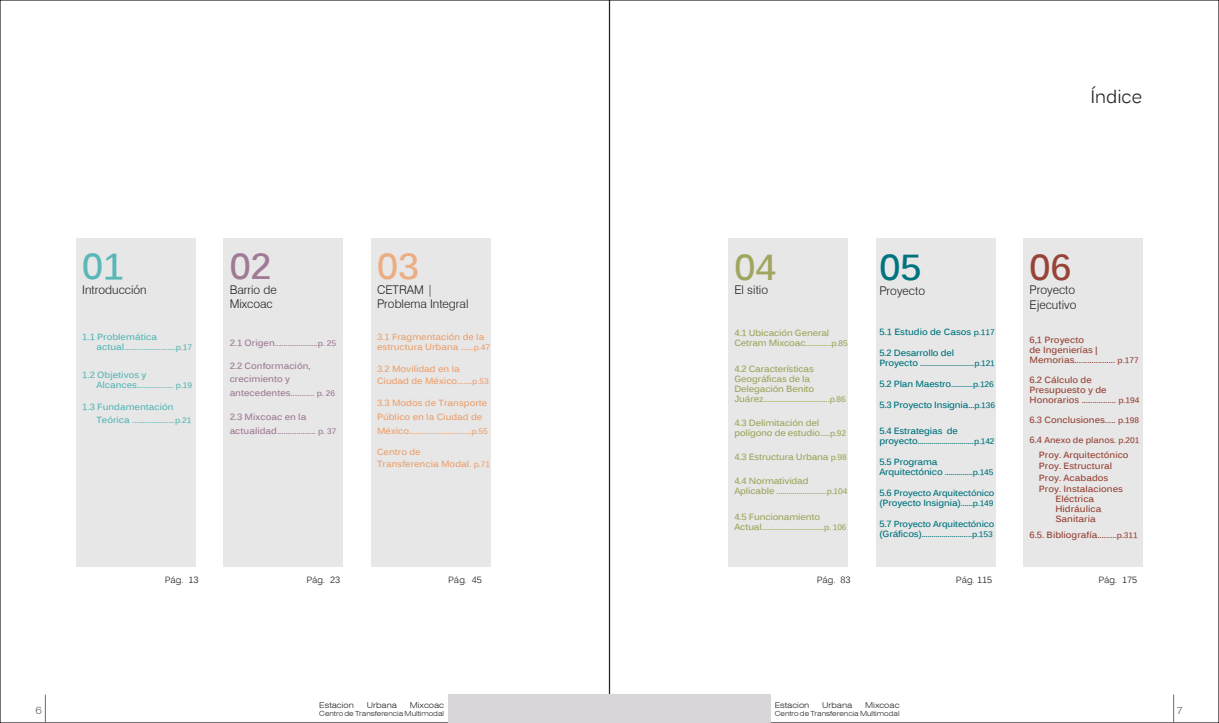
<style>
.page{position:relative;width:1219px;height:723px;background:#fff}
.page>*{position:absolute;margin:0;border:0;box-sizing:border-box;transform-origin:0 0}
.t1{font:700 36px "Kalinga";color:#59b7b7}
.t2{font:700 36px "Kalinga";color:#a0a65e}
.t3{font:700 36px "Kalinga";color:#9f7b96}
.t4{font:700 36px "Kalinga";color:#00747e}
.t5{font:700 36px "Kalinga";color:#974437}
.t6{font:700 36px "Kalinga";color:#edac82}
.t7{font:18px "Kalinga";color:#231f20}
.t8{font:300 12px/14.4px "Swiss 721 BT";color:#231f20}
.t9{font:300 expanded 10px "Swiss 721 BT";color:#67676a}
.t10{font:700 9px/10px "Kalinga";letter-spacing:-.015em;color:#a0a65e}
.t11{font:700 9px/10px "Kalinga";letter-spacing:-.015em;color:#00747e}
.t12{font:700 9px/10px "Kalinga";color:#974437}
.t13{font:700 9px/12px "Kalinga";color:#eba26f}
.t14{font:700 9px/10px "Kalinga";color:#59b7b7}
.t15{font:700 9px/13px "Kalinga";color:#9f7b96}
.t16{font:9px "Kalinga";color:#231f20}
.t17{font:700 8.7px "Kalinga";letter-spacing:-.015em;color:#00747e}
.t18{font:700 8.5px "Kalinga";color:#974437}
.t19{font:300 expanded 8px "Swiss 721 BT";color:#231f20}
.t20{font:300 expanded 7px "Swiss 721 BT";color:#231f20}
.s1{font-size:8px}
.s2{font-size:9px}
</style>
<div class="page">
<div style="left:77px;top:239px;width:119px;height:328px;background:#e7e7e7"></div>
<div style="left:729px;top:239px;width:119px;height:328px;background:#e7e7e7"></div>
<div style="left:224px;top:239px;width:119px;height:328px;background:#e7e7e7"></div>
<div style="left:876px;top:239px;width:119px;height:328px;background:#e7e7e7"></div>
<div style="left:371px;top:239px;width:119px;height:328px;background:#e7e7e7"></div>
<div style="left:1023px;top:239px;width:119px;height:328px;background:#e7e7e7"></div>
<svg style="left:45px;top:694px;width:1px;height:29px"></svg>
<svg style="left:1173px;top:694px;width:1px;height:29px"></svg>
<div style="left:609px;top:694px;width:162px;height:29px;background:#d8d6db"></div>
<div style="left:448px;top:694px;width:161px;height:29px;background:#d8d6db"></div>
<h2 class="t7" style="left:1090px;top:85px;width:54px">Índice</h2>
<h1 class="t1" style="left:82px;top:243px;width:43px">01</h1>
<h3 class="t8" style="left:82px;top:282px;width:66px">Introducción</h3>
<p class="t14" style="left:96px;top:333px;width:97px;text-indent:-14px">1.1 Problemática actual........................<span class="s1">p.17</span></p>
<p class="t14" style="left:96px;top:371px;width:97px;text-indent:-14px">1.2 Objetivos y<br>Alcances................. <span class="s1">p.19</span></p>
<p class="t14" style="left:96px;top:401px;width:97px;line-height:13px;text-indent:-14px">1.3 Fundamentación<br>Teórica ....................<span class="s1">p.21</span></p>
<h1 class="t3" style="left:230px;top:243px;width:43px">02</h1>
<h3 class="t8" style="left:230px;top:282px;width:49px">Barrio de<br>Mixcoac</h3>
<p class="t15" style="left:230px;top:337px;width:108px">2.1 Origen....................<span class="s1">p. 25</span></p>
<p class="t15" style="left:230px;top:360px;width:82px">2.2 Conformación, crecimiento y</p>
<p class="t15" style="left:230px;top:387px;width:107px">antecedentes........... <span class="s1">p. 26</span></p>
<p class="t15" style="left:230px;top:411px;width:108px;line-height:14px">2.3 Mixcoac en la actualidad.................. <span class="s1">p. 37</span></p>
<h1 class="t6" style="left:377px;top:243px;width:43px">03</h1>
<h3 class="t8" style="left:377px;top:282px;width:93px">CETRAM |<br>Problema Integral</h3>
<p class="t13" style="left:377px;top:333px;width:115px;line-height:10px">3.1 Fragmentación de la estructura Urbana ......<span class="s1">p.47</span></p>
<p class="t13" style="left:377px;top:364px;width:113px">3.2 Movilidad en la<br>Ciudad de México.......<span class="s1">p.53</span></p>
<p class="t13" style="left:377px;top:397px;width:112px;line-height:14px">3.3 Modos de Transporte<br>Público en la Ciudad de<br>México.............................<span class="s1">p.55</span></p>
<p class="t13" style="left:377px;top:447px;width:115px">Centro de<br>Transferencia Modal. <span class="s1">p.71</span></p>
<h1 class="t2" style="left:734px;top:243px;width:43px">04</h1>
<h3 class="t8" style="left:734px;top:282px;width:35px">El sitio</h3>
<p class="t10" style="left:734px;top:329px;width:115px">4.1 Ubicación General<br>Cetram Mixcoac.............<span class="s1">p.85</span></p>
<p class="t10" style="left:734px;top:365px;width:113px">4.2 Características<br>Geográficas de la<br>Delegación Benito<br>Juárez.................................<span class="s1">p.86</span></p>
<p class="t10" style="left:734px;top:419px;width:113px">4.3 Delimitación del polígono de estudio.....<span class="s1">p.92</span></p>
<p class="t10" style="left:734px;top:453px;width:114px">4.3 Estructura Urbana <span class="s1">p.98</span></p>
<p class="t10" style="left:734px;top:477px;width:114px">4.4 Normatividad<br>Aplicable .........................<span class="s1">p.104</span></p>
<p class="t10" style="left:734px;top:513px;width:114px">4.5 Funcionamiento<br>Actual...............................<span class="s1">p. 106</span></p>
<h1 class="t4" style="left:879px;top:243px;width:43px">05</h1>
<h3 class="t8" style="left:879px;top:284px;width:47px">Proyecto</h3>
<p class="t11" style="left:879px;top:328px;width:117px">5.1 Estudio de Casos <span class="s1">p.117</span></p>
<p class="t11" style="left:879px;top:349px;width:117px">5.2 Desarrollo del<br>Proyecto ...........................<span class="s1">p.121</span></p>
<p class="t11" style="left:879px;top:380px;width:116px">5.2 Plan Maestro...........<span class="s1">p.126</span></p>
<p class="t11" style="left:879px;top:401px;width:117px">5.3 Proyecto Insignia...<span class="s1">p.136</span></p>
<p class="t11" style="left:879px;top:427px;width:117px">5.4 Estrategias de proyecto............................<span class="s1">p.142</span></p>
<p class="t11" style="left:879px;top:458px;width:116px">5.5 Programa<br>Arquitectónico ..............<span class="s1">p.145</span></p>
<p class="t17" style="left:879px;top:487px;width:117px"><span class="s2">5.6</span> Proyecto Arquitectónico</p>
<p class="t11" style="left:879px;top:499px;width:116px">(Proyecto Insignia)......<span class="s1">p.149</span></p>
<p class="t17" style="left:879px;top:518px;width:117px"><span class="s2">5.7</span> Proyecto Arquitectónico</p>
<p class="t11" style="left:879px;top:530px;width:115px">(Gráficos).........................<span class="s1">p.153</span></p>
<h1 class="t5" style="left:1029px;top:243px;width:43px">06</h1>
<h3 class="t8" style="left:1029px;top:282px;width:48px">Proyecto<br>Ejecutivo</h3>
<p class="t12" style="left:1029px;top:335px;width:111px">6,1 Proyecto<br>de Ingenierías |<br>Memorias................... <span class="s1">p.177</span></p>
<p class="t12" style="left:1029px;top:375px;width:111px">6.2 Cálculo de<br>Presupuesto y de<br>Honorarios ................ <span class="s1">p.194</span></p>
<p class="t12" style="left:1029px;top:415px;width:111px">6.3 Conclusiones..... <span class="s1">p.198</span></p>
<p class="t18" style="left:1029px;top:434px;width:112px"><span class="s2">6.4</span> Anexo de planos. <span class="s1">p.201</span></p>
<p class="t12" style="left:1039px;top:450px;width:91px;line-height:11px">Proy. Arquitectónico<br>Proy. Estructural</p>
<p class="t12" style="left:1039px;top:473px;width:86px;line-height:11px">Proy. Acabados<br>Proy. Instalaciones</p>
<p class="t12" style="left:1055px;top:494px;width:47px">Eléctrica<br>Hidráulica<br>Sanitaria</p>
<p class="t12" style="left:1029px;top:530px;width:110px">6.5. Bibliografía.........<span class="s1">p.311</span></p>
<p class="t16" style="left:165px;top:574px;width:35px">Pág. 13</p>
<p class="t16" style="left:306px;top:574px;width:35px">Pág. 23</p>
<p class="t16" style="left:448px;top:574px;width:35px">Pág. 45</p>
<p class="t16" style="left:817px;top:574px;width:35px">Pág. 83</p>
<p class="t16" style="left:956px;top:574px;width:38px">Pág. 115</p>
<p class="t16" style="left:1098px;top:574px;width:40px">Pág. 175</p>
<p class="t19" style="left:319px;top:700px;width:36px">Estacion</p>
<p class="t19" style="left:367px;top:700px;width:32px">Urbana</p>
<p class="t19" style="left:410px;top:700px;width:36px">Mixcoac</p>
<p class="t20" style="left:319px;top:709px;width:126px">Centro de Transferencia Multimodal</p>
<p class="t19" style="left:775px;top:700px;width:36px">Estacion</p>
<p class="t19" style="left:822px;top:700px;width:32px">Urbana</p>
<p class="t19" style="left:865px;top:700px;width:36px">Mixcoac</p>
<p class="t9" style="left:36px;top:704px;width:8px">6</p>
<p class="t20" style="left:775px;top:709px;width:126px">Centro de Transferencia Multimodal</p>
<p class="t9" style="left:1176px;top:705px;width:8px">7</p>
</div>
